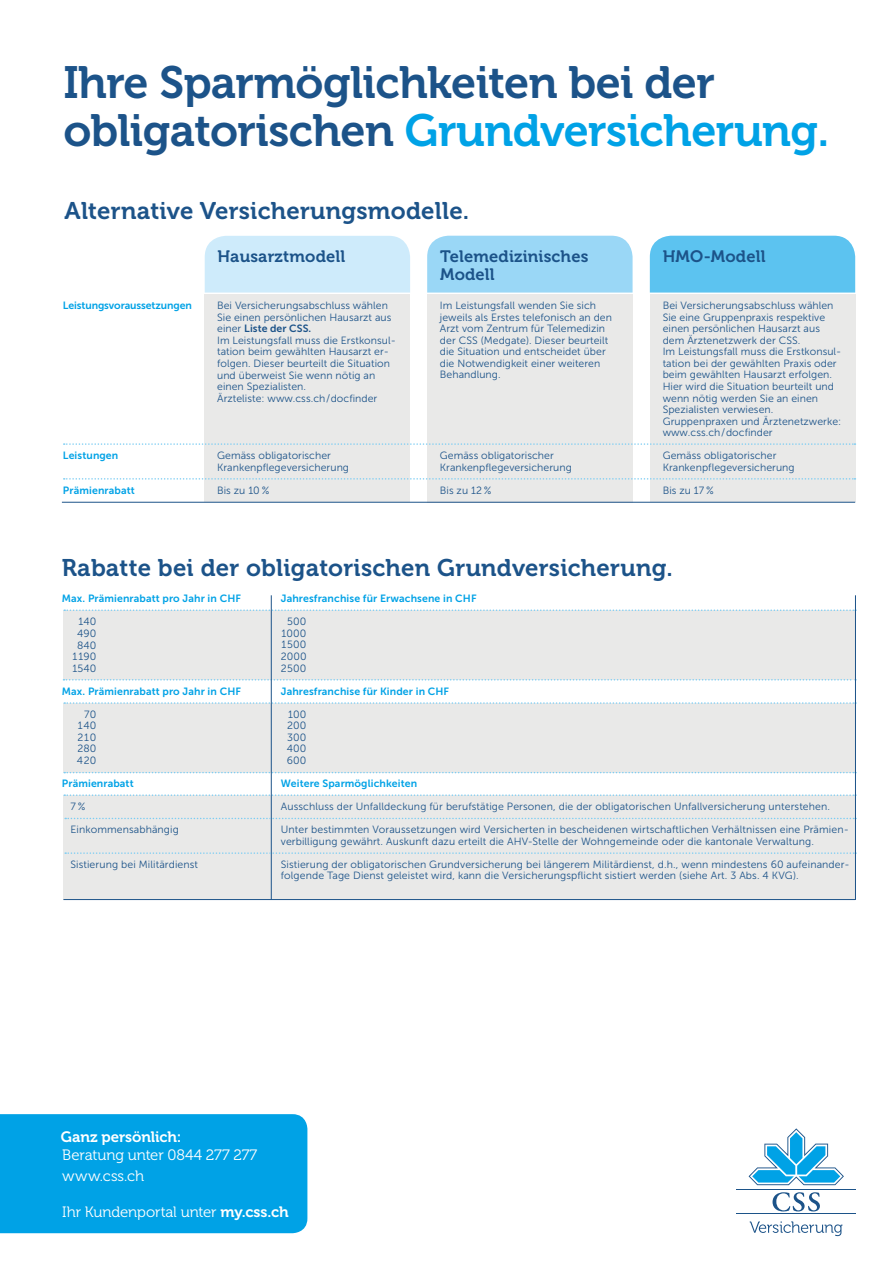
<style>
.page{position:relative;width:885px;height:1263px;background:#fff}
.page>*{position:absolute;margin:0;border:0;box-sizing:border-box;transform-origin:0 0}
.t1{font:45px/48px "Museo 700";letter-spacing:-.015em;color:#1c5389}
.t2{font:24px "Museo 700";letter-spacing:.01em;color:#1c5389}
.t3{font:16.5px/18px "Museo 700";letter-spacing:.01em;color:#1c5389}
.t4{font:15px/21px "Museo 300";letter-spacing:-.01em;color:#fff}
.t5{font:15px "Museo 700";letter-spacing:-.005em;color:#fff}
.t6{font:10.5px/11.6px "Museo Sans 300";letter-spacing:.005em;color:#1c5389}
.t7{font:10.5px "Museo Sans 700";letter-spacing:.01em;color:#00a2e6}
.t8{font:10.5px "Museo Sans 700";letter-spacing:-.01em;color:#00a2e6}
.t9{font:10.5px "Museo Sans 700";letter-spacing:.005em;color:#1c5389}
.s1{color:#00a2e6}
.s2{font-family:"Museo Sans 300"}
.s3{font-family:"Museo 700"}
</style>
<div class="page">
<div style="left:63px;top:610px;width:792px;height:70px;background:#e9e9e8"></div>
<div style="left:63px;top:703px;width:792px;height:70px;background:#e9e9e8"></div>
<div style="left:63px;top:795px;width:792px;height:104px;background:#e9e9e8"></div>
<hr style="left:63px;top:899px;width:792px;height:1px;background:#1c5389">
<svg style="left:64px;top:609px;width:791px;height:2px"></svg>
<svg style="left:63px;top:679px;width:792px;height:1px"></svg>
<svg style="left:64px;top:702px;width:791px;height:2px"></svg>
<svg style="left:64px;top:794px;width:791px;height:2px"></svg>
<svg style="left:64px;top:772px;width:791px;height:1px"></svg>
<hr style="left:271px;top:595px;width:1px;height:305px;background:#1c5389">
<svg style="left:65px;top:818px;width:790px;height:1px"></svg>
<svg style="left:65px;top:852px;width:790px;height:2px"></svg>
<div style="left:649px;top:236px;width:206px;height:57px;background:#5cc3f0"></div>
<div style="left:649px;top:294px;width:206px;height:208px;background:#e9e9e8"></div>
<div style="left:205px;top:236px;width:205px;height:57px;background:#ceebfb"></div>
<div style="left:205px;top:294px;width:205px;height:208px;background:#e9e9e8"></div>
<div style="left:427px;top:236px;width:205px;height:57px;background:#9ad7f6"></div>
<div style="left:427px;top:294px;width:205px;height:208px;background:#e9e9e8"></div>
<hr style="left:62px;top:502px;width:793px;height:1px;background:#1c5389">
<svg style="left:64px;top:443px;width:791px;height:2px"></svg>
<svg style="left:64px;top:478px;width:791px;height:2px"></svg>
<svg style="left:749px;top:1221px;width:93px;height:15px"></svg>
<hr style="left:736px;top:1213px;width:119px;height:1px;background:#1c5389">
<hr style="left:736px;top:1189px;width:119px;height:1px;background:#1c5389">
<svg style="left:748px;top:1128px;width:95px;height:57px"></svg>
<svg style="left:772px;top:1192px;width:47px;height:19px"></svg>
<div style="left:0;top:1114px;width:307px;height:119px;background:#00a2e6"></div>
<hr style="left:855px;top:595px;width:1px;height:305px;background:#1c5389">
<h1 class="t1" style="left:63px;top:59px;width:767px">Ihre Sparmöglichkeiten bei der obligatorischen <span class="s1">Grundversicherung.</span></h1>
<h2 class="t2" style="left:65px;top:197px;width:406px">Alternative Versicherungsmodelle.</h2>
<p class="t8" style="left:63px;top:300px;width:130px">Leistungsvoraussetzungen</p>
<p class="t7" style="left:63px;top:450px;width:57px">Leistungen</p>
<p class="t7" style="left:63px;top:484px;width:73px">Prämienrabatt</p>
<h3 class="t3" style="left:217px;top:248px;width:129px">Hausarztmodell</h3>
<p class="t6" style="left:217px;top:300px;width:176px">Bei Versicherungsabschluss wählen<br>Sie einen persönlichen Hausarzt aus</p>
<p class="t9" style="left:217px;top:323px;width:96px"><span class="s2">einer</span> Liste der CSS.</p>
<p class="t6" style="left:217px;top:335px;width:180px">Im Leistungsfall muss die Erstkonsul&shy;tation beim gewählten Hausarzt er&shy;folgen. Dieser beurteilt die Situation und überweist Sie wenn nötig an einen Spezialisten.<br>Ärzteliste: www.css.ch/docfinder</p>
<p class="t6" style="left:217px;top:450px;width:133px">Gemäss obligatorischer<br>Krankenpflegeversicherung</p>
<p class="t6" style="left:217px;top:485px;width:54px">Bis zu 10 %</p>
<h3 class="t3" style="left:440px;top:248px;width:150px">Telemedizinisches<br>Modell</h3>
<p class="t6" style="left:440px;top:300px;width:173px">Im Leistungsfall wenden Sie sich jeweils als Erstes telefonisch an den<br>Arzt vom Zentrum für Telemedizin der CSS (Medgate). Dieser beurteilt die Situation und entscheidet über die Notwendigkeit einer weiteren<br>Behandlung.</p>
<p class="t6" style="left:440px;top:450px;width:133px">Gemäss obligatorischer<br>Krankenpflegeversicherung</p>
<p class="t6" style="left:440px;top:485px;width:53px">Bis zu 12 %</p>
<h3 class="t3" style="left:662px;top:247px;width:104px">HMO-Modell</h3>
<p class="t6" style="left:662px;top:300px;width:180px">Bei Versicherungsabschluss wählen Sie eine Gruppenpraxis respektive einen persönlichen Hausarzt aus dem Ärztenetzwerk der CSS.<br>Im Leistungsfall muss die Erstkonsul&shy;tation bei der gewählten Praxis oder beim gewählten Hausarzt erfolgen.<br>Hier wird die Situation beurteilt und wenn nötig werden Sie an einen Spezialisten verwiesen.<br>Gruppenpraxen und Ärztenetzwerke: www.css.ch/docfinder</p>
<p class="t6" style="left:662px;top:450px;width:133px">Gemäss obligatorischer<br>Krankenpflegeversicherung</p>
<p class="t6" style="left:662px;top:485px;width:53px">Bis zu 17 %</p>
<h2 class="t2" style="left:62px;top:554px;width:612px">Rabatte bei der obligatorischen Grundversicherung.</h2>
<p class="t7" style="left:62px;top:593px;width:181px">Max. Prämienrabatt pro Jahr in CHF</p>
<p class="t6" style="left:72px;top:616px;width:26px;text-align:center">140<br>490<br>840<br>1190<br>1540</p>
<p class="t7" style="left:62px;top:685px;width:181px">Max. Prämienrabatt pro Jahr in CHF</p>
<p class="t6" style="left:77px;top:708px;width:21px;text-align:justify;text-indent:7px">70<br>140<br>210<br>280<br>420</p>
<p class="t7" style="left:62px;top:778px;width:73px">Prämienrabatt</p>
<p class="t6" style="left:70px;top:801px;width:17px">7%</p>
<p class="t6" style="left:70px;top:824px;width:110px">Einkommensabhängig</p>
<p class="t6" style="left:70px;top:859px;width:129px">Sistierung bei Militärdienst</p>
<p class="t7" style="left:281px;top:593px;width:197px">Jahresfranchise für Erwachsene in CHF</p>
<p class="t6" style="left:281px;top:616px;width:27px;text-align:center">500<br>1000<br>1500<br>2000<br>2500</p>
<p class="t7" style="left:281px;top:685px;width:170px">Jahresfranchise für Kinder in CHF</p>
<p class="t6" style="left:287px;top:708px;width:21px;text-align:justify">100<br>200<br>300<br>400<br>600</p>
<p class="t7" style="left:281px;top:777px;width:138px">Weitere Sparmöglichkeiten</p>
<p class="t6" style="left:281px;top:801px;width:550px">Ausschluss der Unfalldeckung für berufstätige Personen, die der obligatorischen Unfallversicherung unterstehen.</p>
<p class="t6" style="left:281px;top:824px;width:569px">Unter bestimmten Voraussetzungen wird Versicherten in bescheidenen wirtschaftlichen Verhältnissen eine Prämien&shy;verbilligung gewährt. Auskunft dazu erteilt die AHV-Stelle der Wohngemeinde oder die kantonale Verwaltung.</p>
<p class="t6" style="left:281px;top:858px;width:570px">Sistierung der obligatorischen Grundversicherung bei längerem Militärdienst, d.h., wenn mindestens 60 aufeinander&shy;folgende Tage Dienst geleistet wird, kann die Versicherungspflicht sistiert werden (siehe Art. 3 Abs. 4 KVG).</p>
<h3 class="t5" style="left:61px;top:1128px;width:122px">Ganz persönlich:</h3>
<h3 class="t4" style="left:62px;top:1144px;width:196px">Beratung unter 0844 277 277 www.css.ch</h3>
<h3 class="t4" style="left:62px;top:1201px;width:228px">Ihr Kundenportal unter <span class="s3">my.css.ch</span></h3>
</div>
